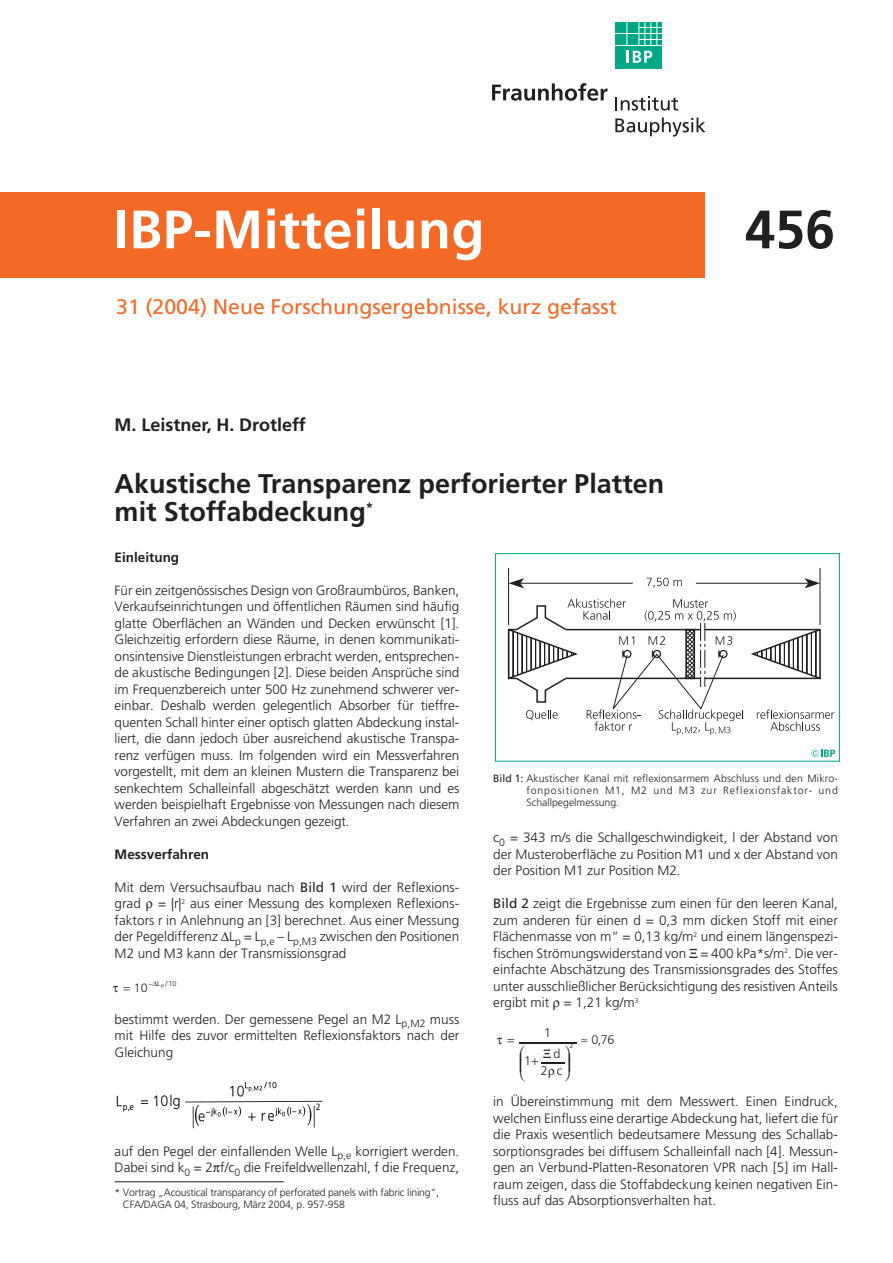
<style>
.page{position:relative;width:893px;height:1263px;background:#fff}
.page>*{position:absolute;margin:0;border:0;box-sizing:border-box;transform-origin:0 0}
.t1{font:700 54px "Frutiger";letter-spacing:.01em;color:#fff}
.t2{font:700 54px "Frutiger";color:#231f20}
.t3{font:700 27px/27.8px "Frutiger";color:#231f20}
.t4{font:21px "Frutiger";color:#f36a27}
.t5{font:700 18px "Frutiger";color:#231f20}
.t6{font:300 13.5px/16.5px "Frutiger";color:#231f20;text-align:justify}
.t7{font:700 13.5px "Frutiger";color:#231f20}
.t8{font:300 12.45px "Frutiger";color:#231f20}
.t9{font:300 12.15px "Frutiger";color:#231f20}
.t10{font:300 10.5px/12px "Frutiger";letter-spacing:-.015em;color:#231f20}
.t11{font:300 7.35px "Frutiger";color:#231f20}
.t12{font:300 7.05px "Frutiger";color:#231f20}
.s1{font-weight:400}
</style>
<div class="page">
<svg style="left:615px;top:117px;width:90px;height:20px"></svg>
<svg style="left:615px;top:96px;width:63px;height:15px"></svg>
<svg style="left:492px;top:83px;width:115px;height:18px"></svg>
<div style="left:615px;top:22px;width:47px;height:47px;background:#00a786"></div>
<hr style="left:614px;top:45px;width:49px;height:1px;background:#fff">
<hr style="left:614px;top:33px;width:49px;height:1px;background:#fff">
<svg style="left:626px;top:22px;width:1px;height:23px"></svg>
<svg style="left:638px;top:22px;width:24px;height:23px"></svg>
<svg style="left:626px;top:51px;width:26px;height:12px"></svg>
<div style="left:0;top:192px;width:704px;height:85px;background:#f36a27"></div>
<img style="left:116px;top:1081px;width:207px;height:48px">
<hr style="left:115px;top:1182px;width:169px;height:1px;background:#231f20">
<svg style="left:646px;top:578px;width:35px;height:10px"></svg>
<hr style="left:819px;top:568px;width:1px;height:57px;background:#231f20">
<hr style="left:508px;top:568px;width:1px;height:57px;background:#231f20">
<hr style="left:517px;top:583px;width:115px;height:1px;background:#231f20">
<hr style="left:695px;top:583px;width:116px;height:1px;background:#231f20">
<svg style="left:507px;top:599px;width:327px;height:136px"></svg>
<svg style="left:804px;top:578px;width:16px;height:10px"></svg>
<svg style="left:508px;top:578px;width:16px;height:10px"></svg>
<div style="left:495px;top:553px;width:344px;height:209px;border:1px solid #00a786"></div>
<svg style="left:811px;top:750px;width:24px;height:7px"></svg>
<hr style="left:519px;top:1042px;width:57px;height:1px;background:#231f20">
<svg style="left:541px;top:1062px;width:24px;height:2px"></svg>
<h1 class="t1" style="left:114px;top:208px;width:372px">IBP-Mitteilung</h1>
<h3 class="t4" style="left:116px;top:299px;width:502px">31 (2004) Neue Forschungsergebnisse, kurz gefasst</h3>
<h3 class="t5" style="left:115px;top:418px;width:192px">M. Leistner, H. Drotleff</h3>
<h2 class="t3" style="left:115px;top:472px;width:551px">Akustische Transparenz perforierter Platten mit Stoffabdeckung<sup>*</sup></h2>
<h1 class="t2" style="left:745px;top:208px;width:92px">456</h1>
<p class="t7" style="left:115px;top:552px;width:66px">Einleitung</p>
<p class="t6" style="left:115px;top:583px;width:346px">Für ein zeitgenössisches Design von Großraumbüros, Banken, Verkaufseinrichtungen und öffentlichen Räumen sind häufig glatte Oberflächen an Wänden und Decken erwünscht [1].<br>Gleichzeitig erfordern diese Räume, in denen kommunikati&shy;onsintensive Dienstleistungen erbracht werden, entsprechen&shy;de akustische Bedingungen [2]. Diese beiden Ansprüche sind im Frequenzbereich unter 500 Hz zunehmend schwerer ver&shy;einbar. Deshalb werden gelegentlich Absorber für tieffre&shy;quenten Schall hinter einer optisch glatten Abdeckung instal&shy;liert, die dann jedoch über ausreichend akustische Transpa&shy;renz verfügen muss. Im folgenden wird ein Messverfahren vorgestellt, mit dem an kleinen Mustern die Transparenz bei senkechtem Schalleinfall abgeschätzt werden kann und es werden beispielhaft Ergebnisse von Messungen nach diesem Verfahren an zwei Abdeckungen gezeigt.</p>
<p class="t7" style="left:115px;top:849px;width:96px">Messverfahren</p>
<p class="t6" style="left:115px;top:880px;width:346px">Mit dem Versuchsaufbau nach <span class="s1">Bild 1</span> wird der Reflexions&shy;grad</p>
<p class="t6" style="left:115px;top:896px;width:346px;text-indent:43px">= |r|<sup>2</sup> aus einer Messung des komplexen Reflexions&shy;faktors r in Anlehnung an [3] berechnet. Aus einer Messung der Pegeldifferenz ∆L<sub>p</sub> = L<sub>p,e</sub> – L<sub>p,M3</sub> zwischen den Positionen M2 und M3 kann der Transmissionsgrad</p>
<p class="t12" style="left:149px;top:981px;width:29px">−∆L<sub>p</sub> /10</p>
<p class="t9" style="left:134px;top:983px;width:15px">10</p>
<p class="t6" style="left:115px;top:1012px;width:346px">bestimmt werden. Der gemessene Pegel an M2 L<sub>p,M2</sub> muss mit Hilfe des zuvor ermittelten Reflexionsfaktors nach der Gleichung</p>
<p class="t6" style="left:115px;top:1144px;width:346px">auf den Pegel der einfallenden Welle L<sub>p,e</sub> korrigiert werden.<br>Dabei sind k<sub>0</sub> = 2 f/c<sub>0</sub> die Freifeldwellenzahl, f die Frequenz,</p>
<p class="t10" style="left:123px;top:1187px;width:318px;text-indent:-8px">* Vortrag „Acoustical transparancy of perforated panels with fabric lining“,<br>CFA/DAGA 04, Strasbourg, März 2004, p. 957-958</p>
<p class="t10" style="left:526px;top:774px;width:313px;text-align:justify;text-indent:-33px"><span class="s1">Bild 1:</span> Akustischer Kanal mit reflexionsarmem Abschluss und den Mikro&shy;fonpositionen M1, M2 und M3 zur Reflexionsfaktor- und Schallpegelmessung.</p>
<p class="t6" style="left:493px;top:830px;width:346px">c<sub>0</sub> = 343 m/s die Schallgeschwindigkeit, l der Abstand von der Musteroberfläche zu Position M1 und x der Abstand von der Position M1 zur Position M2.</p>
<p class="t6" style="left:493px;top:896px;width:346px"><span class="s1">Bild 2</span> zeigt die Ergebnisse zum einen für den leeren Kanal, zum anderen für einen d = 0,3 mm dicken Stoff mit einer Flächenmasse von m“ = 0,13 kg/m<sup>2</sup> und einem längenspezi&shy;fischen Strömungswiderstand von = 400 kPa*s/m<sup>2</sup>. Die ver&shy;einfachte Abschätzung des Transmissionsgrades des Stoffes unter ausschließlicher Berücksichtigung des resistiven Anteils ergibt mit = 1,21 kg/m<sup>3</sup></p>
<p class="t8" style="left:524px;top:1056px;width:8px">1</p>
<p class="t8" style="left:544px;top:1028px;width:8px">1</p>
<p class="t8" style="left:553px;top:1049px;width:8px">d</p>
<p class="t8" style="left:591px;top:1035px;width:25px">0,76</p>
<p class="t11" style="left:569px;top:1043px;width:20px">2 ≈</p>
<p class="t8" style="left:541px;top:1065px;width:23px">2 c</p>
<p class="t6" style="left:493px;top:1094px;width:346px">in Übereinstimmung mit dem Messwert. Einen Eindruck, welchen Einfluss eine derartige Abdeckung hat, liefert die für die Praxis wesentlich bedeutsamere Messung des Schallab&shy;sorptionsgrades bei diffusem Schalleinfall nach [4]. Messun&shy;gen an Verbund-Platten-Resonatoren VPR nach [5] im Hall&shy;raum zeigen, dass die Stoffabdeckung keinen negativen Ein&shy;fluss auf das Absorptionsverhalten hat.</p>
</div>
